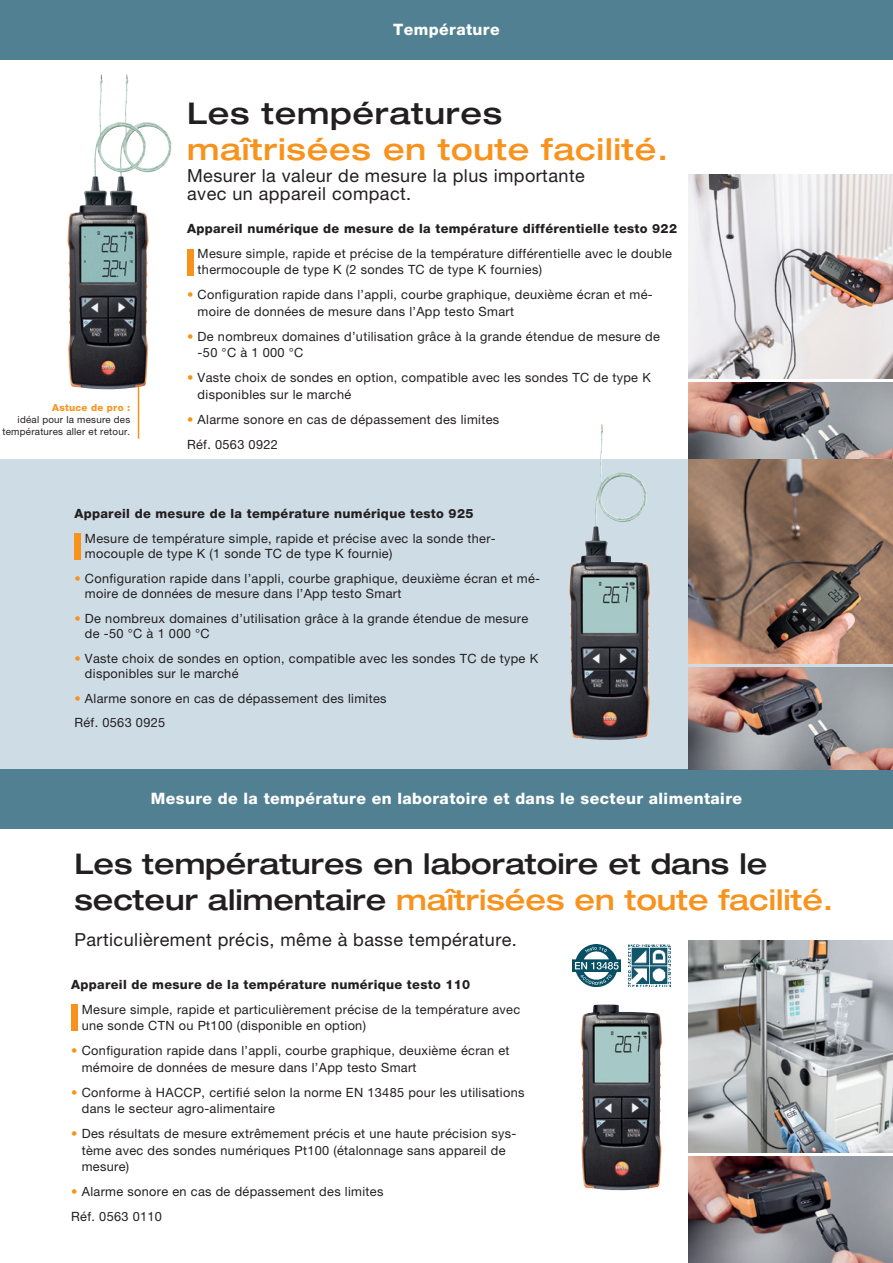
<style>
.page{position:relative;width:893px;height:1263px;background:#fff}
.page>*{position:absolute;margin:0;border:0;box-sizing:border-box;transform-origin:0 0}
.t1{font:500 expanded 30px "Helvetica Neue LTW1 G";letter-spacing:.025em;color:#f7931d}
.t2{font:500 expanded 30px "Helvetica Neue LTW1 G";letter-spacing:.025em;color:#231f20}
.t3{font:500 expanded 28.5px/36px "Helvetica Neue LTW1 G";color:#231f20}
.t4{font:18px/18px "Helvetica Neue LTW1 G";letter-spacing:.025em;color:#231f20}
.t5{font:800 15.75px "Helvetica Neue LTW1 G";letter-spacing:.025em;color:#fff}
.t6{font:12.75px/16.5px "Helvetica Neue LTW1 G";letter-spacing:.025em;color:#231f20}
.t7{font:800 12.75px "Helvetica Neue LTW1 G";letter-spacing:.025em;color:#231f20}
.t8{font:9.75px/12px "Helvetica Neue LTW1 G";letter-spacing:.025em;color:#231f20;text-align:right}
.t9{font:800 9.75px "Helvetica Neue LTW1 G";letter-spacing:.025em;color:#f7931d}
.s1{color:#f7931d}
</style>
<div class="page">
<hr style="left:138px;top:343px;width:1px;height:96px;background:#f7931d">
<div style="left:0;top:459px;width:893px;height:311px;background:#cedce5"></div>
<img style="left:689px;top:940px;width:204px;height:213px">
<div style="left:0;top:0;width:893px;height:60px;background:#518093"></div>
<div style="left:0;top:770px;width:893px;height:59px;background:#518093"></div>
<img style="left:689px;top:383px;width:204px;height:76px">
<img style="left:689px;top:668px;width:204px;height:102px">
<svg style="left:689px;top:459px;width:204px;height:204px;background:#937462"></svg>
<img style="left:569px;top:424px;width:81px;height:316px">
<img style="left:580px;top:1004px;width:82px;height:186px">
<img style="left:67px;top:74px;width:60px;height:246px">
<img style="left:689px;top:1157px;width:204px;height:106px">
<img style="left:689px;top:174px;width:204px;height:204px">
<img style="left:573px;top:945px;width:48px;height:41px">
<img style="left:629px;top:945px;width:41px;height:41px">
<div style="left:187px;top:249px;width:6px;height:26px;background:#f7931d"></div>
<div style="left:71px;top:1004px;width:7px;height:26px;background:#f7931d"></div>
<div style="left:74px;top:534px;width:7px;height:26px;background:#f7931d"></div>
<p class="t5" style="left:393px;top:20px;width:108px">Température</p>
<p class="t9" style="left:52px;top:402px;width:80px">Astuce de pro :</p>
<p class="t8" style="left:2px;top:413px;width:129px">idéal pour la mesure des températures aller et retour.</p>
<h1 class="t2" style="left:187px;top:94px;width:317px">Les températures</h1>
<h1 class="t1" style="left:187px;top:130px;width:482px">maîtrisées en toute facilité.</h1>
<h3 class="t4" style="left:187px;top:166px;width:399px">Mesurer la valeur de mesure la plus importante avec un appareil compact.</h3>
<p class="t7" style="left:187px;top:221px;width:491px">Appareil numérique de mesure de la température différentielle testo 922</p>
<p class="t6" style="left:198px;top:245px;width:476px;text-indent:-11px"><span class="s1">•</span> Mesure simple, rapide et précise de la température différentielle avec le double thermocouple de type K (2 sondes TC de type K fournies)</p>
<p class="t6" style="left:198px;top:286px;width:457px;text-indent:-11px"><span class="s1">•</span> Configuration rapide dans l’appli, courbe graphique, deuxième écran et mé&shy;moire de données de mesure dans l’App testo Smart</p>
<p class="t6" style="left:198px;top:328px;width:464px;text-indent:-11px"><span class="s1">•</span> De nombreux domaines d’utilisation grâce à la grande étendue de mesure de -50 °C à 1 000 °C</p>
<p class="t6" style="left:198px;top:369px;width:455px;text-indent:-11px"><span class="s1">•</span> Vaste choix de sondes en option, compatible avec les sondes TC de type K disponibles sur le marché</p>
<p class="t6" style="left:187px;top:407px;width:314px;line-height:25px"><span class="s1">•</span> Alarme sonore en cas de dépassement des limites<br>Réf. 0563 0922</p>
<p class="t7" style="left:74px;top:506px;width:400px">Appareil de mesure de la température numérique testo 925</p>
<p class="t6" style="left:85px;top:530px;width:412px;line-height:15.8px;text-indent:-11px"><span class="s1">•</span> Mesure de température simple, rapide et précise avec la sonde ther&shy;mocouple de type K (1 sonde TC de type K fournie)</p>
<p class="t6" style="left:85px;top:570px;width:457px;line-height:15.8px;text-indent:-11px"><span class="s1">•</span> Configuration rapide dans l’appli, courbe graphique, deuxième écran et mé&shy;moire de données de mesure dans l’App testo Smart</p>
<p class="t6" style="left:85px;top:610px;width:445px;line-height:15.8px;text-indent:-11px"><span class="s1">•</span> De nombreux domaines d’utilisation grâce à la grande étendue de mesure de -50 °C à 1 000 °C</p>
<p class="t6" style="left:85px;top:650px;width:455px;line-height:15.8px;text-indent:-11px"><span class="s1">•</span> Vaste choix de sondes en option, compatible avec les sondes TC de type K disponibles sur le marché</p>
<p class="t6" style="left:74px;top:686px;width:314px;line-height:24.3px"><span class="s1">•</span> Alarme sonore en cas de dépassement des limites<br>Réf. 0563 0925</p>
<p class="t5" style="left:151px;top:789px;width:593px">Mesure de la température en laboratoire et dans le secteur alimentaire</p>
<h2 class="t3" style="left:74px;top:845px;width:760px">Les températures en laboratoire et dans le secteur alimentaire <span class="s1">maîtrisées en toute facilité.</span></h2>
<h3 class="t4" style="left:74px;top:930px;width:444px">Particulièrement précis, même à basse température.</h3>
<p class="t7" style="left:71px;top:977px;width:400px">Appareil de mesure de la température numérique testo 110</p>
<p class="t6" style="left:82px;top:1001px;width:440px;text-indent:-11px"><span class="s1">•</span> Mesure simple, rapide et particulièrement précise de la température avec une sonde CTN ou Pt100 (disponible en option)</p>
<p class="t6" style="left:82px;top:1042px;width:429px;text-indent:-11px"><span class="s1">•</span> Configuration rapide dans l’appli, courbe graphique, deuxième écran et mémoire de données de mesure dans l’App testo Smart</p>
<p class="t6" style="left:82px;top:1084px;width:444px;text-indent:-11px"><span class="s1">•</span> Conforme à HACCP, certifié selon la norme EN 13485 pour les utilisations dans le secteur agro-alimentaire</p>
<p class="t6" style="left:82px;top:1125px;width:436px;text-indent:-11px"><span class="s1">•</span> Des résultats de mesure extrêmement précis et une haute précision sys&shy;tème avec des sondes numériques Pt100 (étalonnage sans appareil de mesure)</p>
<p class="t6" style="left:71px;top:1179px;width:314px;line-height:25px"><span class="s1">•</span> Alarme sonore en cas de dépassement des limites<br>Réf. 0563 0110</p>
</div>
